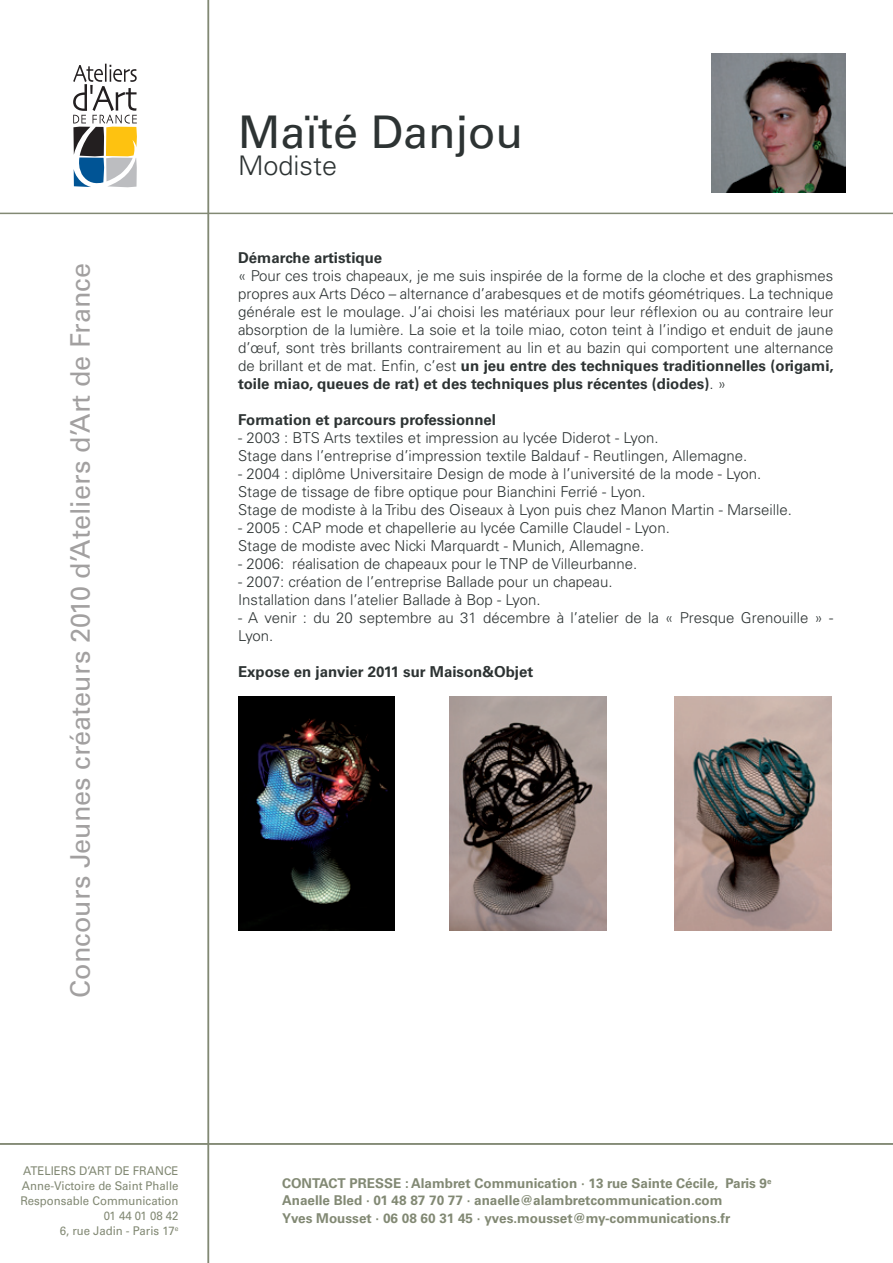
<style>
.page{position:relative;width:893px;height:1263px;background:#fff}
.page>*{position:absolute;margin:0;border:0;box-sizing:border-box;transform-origin:0 0}
.t1{font:45px "Univers";color:#2d3333}
.t2{font:27px "Univers";color:#a2a0a0}
.t3{font:300 27px "Univers";color:#2d3333}
.t4{font:300 15px/18px "Univers";color:#2d3333}
.t5{font:700 15px "Univers";color:#2d3333}
.t6{font:700 13.5px/16.5px "Univers";color:#828974}
.t7{font:12px/15px "Univers";color:#828974;text-align:right;scale:.95 1}
.s1{font-weight:700}
</style>
<div class="page">
<img style="left:238px;top:696px;width:156px;height:235px">
<hr style="left:0;top:213px;width:893px;height:1px;background:#828974">
<svg style="left:73px;top:64px;width:64px;height:123px"></svg>
<img style="left:450px;top:696px;width:156px;height:234px">
<img style="left:711px;top:54px;width:134px;height:139px">
<hr style="left:208px;top:0;width:1px;height:1263px;background:#828974">
<hr style="left:0;top:1143px;width:893px;height:2px;background:#828974">
<img style="left:675px;top:696px;width:156px;height:234px">
<h2 class="t2" style="left:64px;top:998px;width:736px;rotate:-90deg">Concours Jeunes créateurs 2010 d’Ateliers d’Art de France</h2>
<h1 class="t1" style="left:238px;top:106px;width:287px">Maïté Danjou</h1>
<h2 class="t3" style="left:238px;top:149px;width:101px">Modiste</h2>
<p class="t5" style="left:238px;top:249px;width:146px">Démarche artistique</p>
<p class="t4" style="left:238px;top:266px;width:597px;text-align:justify">« Pour ces trois chapeaux, je me suis inspirée de la forme de la cloche et des graphismes propres aux Arts Déco – alternance d’arabesques et de motifs géométriques. La technique générale est le moulage. J’ai choisi les matériaux pour leur réflexion ou au contraire leur absorption de la lumière. La soie et la toile miao, coton teint à l’indigo et enduit de jaune d’œuf, sont très brillants contrairement au lin et au bazin qui comportent une alternance de brillant et de mat. Enfin, c’est <span class="s1">un jeu entre des techniques traditionnelles (origami, toile miao, queues de rat) et des techniques plus récentes (diodes)</span>. »</p>
<p class="t5" style="left:238px;top:411px;width:259px">Formation et parcours professionnel</p>
<p class="t4" style="left:238px;top:428px;width:511px">- 2003 : BTS Arts textiles et impression au lycée Diderot - Lyon.<br>Stage dans l’entreprise d’impression textile Baldauf - Reutlingen, Allemagne.</p>
<p class="t4" style="left:238px;top:464px;width:555px">- 2004 : diplôme Universitaire Design de mode à l’université de la mode - Lyon.<br>Stage de tissage de fibre optique pour Bianchini Ferrié - Lyon.<br>Stage de modiste à la Tribu des Oiseaux à Lyon puis chez Manon Martin - Marseille.</p>
<p class="t4" style="left:238px;top:518px;width:433px">- 2005 : CAP mode et chapellerie au lycée Camille Claudel - Lyon.<br>Stage de modiste avec Nicki Marquardt - Munich, Allemagne.</p>
<p class="t4" style="left:238px;top:554px;width:401px">- 2006: réalisation de chapeaux pour le TNP de Villeurbanne.</p>
<p class="t4" style="left:238px;top:572px;width:376px">- 2007: création de l’entreprise Ballade pour un chapeau.<br>Installation dans l’atelier Ballade à Bop - Lyon.</p>
<p class="t4" style="left:238px;top:608px;width:597px">- A venir : du 20 septembre au 31 décembre à l’atelier de la « Presque Grenouille » -<br>Lyon.</p>
<p class="t5" style="left:238px;top:663px;width:297px">Expose en janvier 2011 sur Maison&amp;Objet</p>
<p class="t7" style="left:20px;top:1163px;width:168px">ateliers d’art de france<br>Anne-Victoire de Saint Phalle<br>Responsable Communication<br>01 44 01 08 42<br>6, rue Jadin - Paris 17<sup>e</sup></p>
<p class="t6" style="left:282px;top:1175px;width:40px">Co ntact</p>
<p class="t6" style="left:282px;top:1175px;width:491px;text-indent:67px">presse : Alambret Communication · 13 rue Sainte Cécile, Paris 9<sup>e<br></sup>Anaelle Bled · 01 48 87 70 77 · anaelle@alambretcommunication.com</p>
<p class="t6" style="left:282px;top:1210px;width:450px">Yves Mousset · 06 08 60 31 45 · yves.mousset@my-communications.fr</p>
</div>
